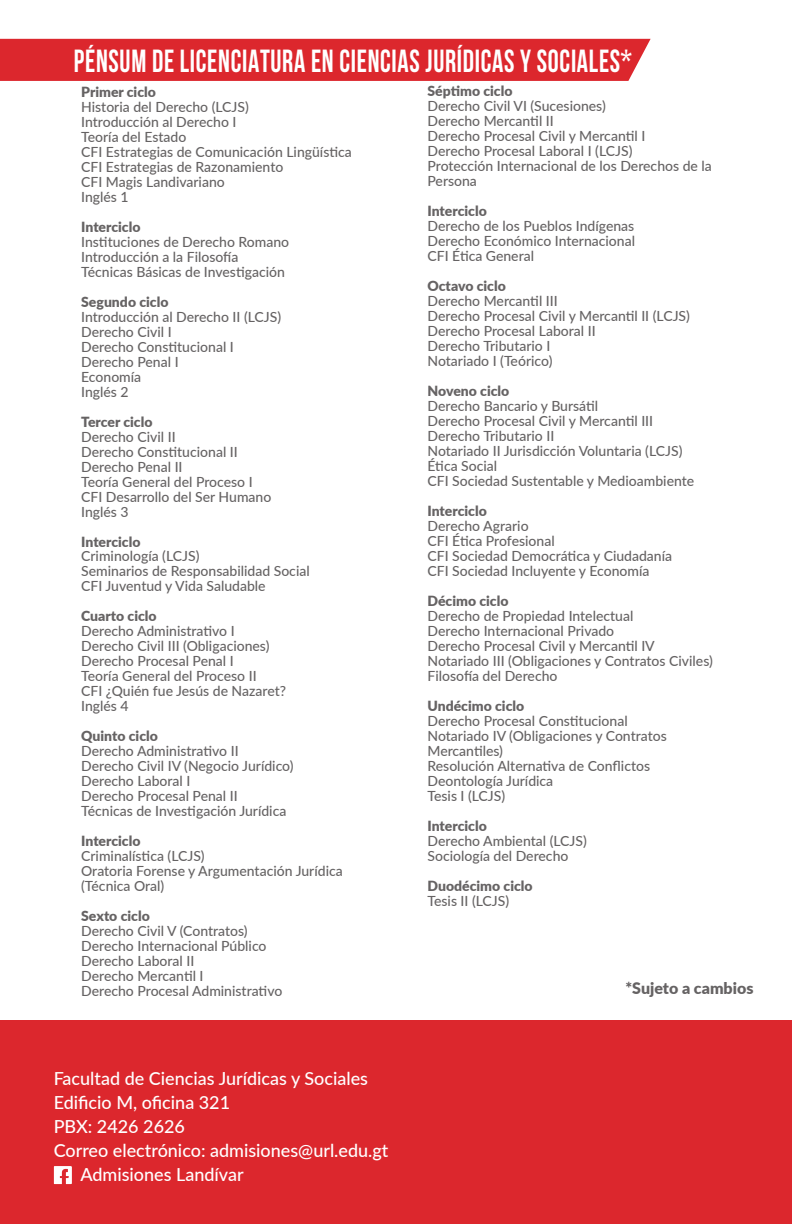
<style>
.page{position:relative;width:792px;height:1224px;background:#fff}
.page>*{position:absolute;margin:0;border:0;box-sizing:border-box;transform-origin:0 0}
.t1{font:700 32px "Bebas Neue";letter-spacing:.025em;color:#fff;scale:.87 1}
.t2{font:500 18px "Lato";color:#fff}
.t3{font:900 16px "Lato";color:rgb(35 31 32/.7)}
.t4{font:500 14px/15px "Lato";color:rgb(35 31 32/.7)}
.t5{font:900 14px "Lato";color:rgb(35 31 32/.7)}
</style>
<div class="page">
<div style="left:0;top:1021px;width:792px;height:203px;background:#dc272d"></div>
<div style="left:0;top:39px;width:651px;height:42px;background:#dc272d"></div>
<svg style="left:54px;top:1166px;width:18px;height:18px"></svg>
<h1 class="t1" style="left:74px;top:43px;width:643px">PÉNSUM DE LICENCIATURA EN CIENCIAS JURÍDICAS Y SOCIALES*</h1>
<p class="t5" style="left:81px;top:81px;width:76px">Primer ciclo</p>
<p class="t4" style="left:81px;top:98px;width:272px">Historia del Derecho (LCJS)<br>Introducción al Derecho I<br>Teoría del Estado<br>CFI Estrategias de Comunicación Lingüística<br>CFI Estrategias de Razonamiento<br>CFI Magis Landivariano<br>Inglés 1</p>
<p class="t5" style="left:81px;top:216px;width:61px">Interciclo</p>
<p class="t4" style="left:81px;top:233px;width:210px">Instituciones de Derecho Romano<br>Introducción a la Filosofía<br>Técnicas Básicas de Investigación</p>
<p class="t5" style="left:81px;top:291px;width:89px">Segundo ciclo</p>
<p class="t4" style="left:81px;top:308px;width:201px">Introducción al Derecho II (LCJS)<br>Derecho Civil I<br>Derecho Constitucional I<br>Derecho Penal I<br>Economía<br>Inglés 2</p>
<p class="t5" style="left:81px;top:411px;width:73px">Tercer ciclo</p>
<p class="t4" style="left:81px;top:428px;width:192px">Derecho Civil II<br>Derecho Constitucional II<br>Derecho Penal II<br>Teoría General del Proceso I<br>CFI Desarrollo del Ser Humano<br>Inglés 3</p>
<p class="t5" style="left:81px;top:531px;width:61px">Interciclo</p>
<p class="t4" style="left:81px;top:548px;width:230px">Criminología (LCJS)<br>Seminarios de Responsabilidad Social<br>CFI Juventud y Vida Saludable</p>
<p class="t5" style="left:81px;top:606px;width:77px">Cuarto ciclo</p>
<p class="t4" style="left:81px;top:623px;width:206px">Derecho Administrativo I<br>Derecho Civil III (Obligaciones)<br>Derecho Procesal Penal I<br>Teoría General del Proceso II<br>CFI ¿Quién fue Jesús de Nazaret?<br>Inglés 4</p>
<p class="t5" style="left:81px;top:726px;width:78px">Quinto ciclo</p>
<p class="t4" style="left:81px;top:743px;width:214px">Derecho Administrativo II<br>Derecho Civil IV (Negocio Jurídico)<br>Derecho Laboral I<br>Derecho Procesal Penal II<br>Técnicas de Investigación Jurídica</p>
<p class="t5" style="left:81px;top:831px;width:61px">Interciclo</p>
<p class="t4" style="left:81px;top:848px;width:263px">Criminalística (LCJS)<br>Oratoria Forense y Argumentación Jurídica (Técnica Oral)</p>
<p class="t5" style="left:81px;top:906px;width:70px">Sexto ciclo</p>
<p class="t4" style="left:81px;top:923px;width:203px">Derecho Civil V (Contratos)<br>Derecho Internacional Público<br>Derecho Laboral II<br>Derecho Mercantil I<br>Derecho Procesal Administrativo</p>
<p class="t2" style="left:54px;top:1065px;width:316px">Facultad de Ciencias Jurídicas y Sociales</p>
<p class="t2" style="left:54px;top:1089px;width:178px">Edificio M, oficina 321</p>
<p class="t2" style="left:54px;top:1113px;width:133px">PBX: 2426 2626</p>
<p class="t2" style="left:54px;top:1137px;width:336px">Correo electrónico: admisiones@url.edu.gt</p>
<p class="t2" style="left:80px;top:1161px;width:165px">Admisiones Landívar</p>
<p class="t5" style="left:428px;top:81px;width:87px">Séptimo ciclo</p>
<p class="t4" style="left:428px;top:98px;width:286px">Derecho Civil VI (Sucesiones)<br>Derecho Mercantil II<br>Derecho Procesal Civil y Mercantil I<br>Derecho Procesal Laboral I (LCJS)<br>Protección Internacional de los Derechos de la<br>Persona</p>
<p class="t5" style="left:428px;top:201px;width:61px">Interciclo</p>
<p class="t4" style="left:428px;top:218px;width:209px;text-align:justify">Derecho de los Pueblos Indígenas Derecho Económico Internacional CFI Ética General</p>
<p class="t5" style="left:428px;top:276px;width:80px">Octavo ciclo</p>
<p class="t4" style="left:428px;top:293px;width:264px">Derecho Mercantil III<br>Derecho Procesal Civil y Mercantil II (LCJS)<br>Derecho Procesal Laboral II<br>Derecho Tributario I<br>Notariado I (Teórico)</p>
<p class="t5" style="left:428px;top:381px;width:83px">Noveno ciclo</p>
<p class="t4" style="left:428px;top:398px;width:268px">Derecho Bancario y Bursátil<br>Derecho Procesal Civil y Mercantil III<br>Derecho Tributario II<br>Notariado II Jurisdicción Voluntaria (LCJS)<br>Ética Social<br>CFI Sociedad Sustentable y Medioambiente</p>
<p class="t5" style="left:428px;top:501px;width:61px">Interciclo</p>
<p class="t4" style="left:428px;top:518px;width:246px">Derecho Agrario<br>CFI Ética Profesional<br>CFI Sociedad Democrática y Ciudadanía<br>CFI Sociedad Incluyente y Economía</p>
<p class="t5" style="left:428px;top:591px;width:83px">Décimo ciclo</p>
<p class="t4" style="left:428px;top:608px;width:287px">Derecho de Propiedad Intelectual<br>Derecho Internacional Privado<br>Derecho Procesal Civil y Mercantil IV Notariado III (Obligaciones y Contratos Civiles)<br>Filosofía del Derecho</p>
<p class="t5" style="left:428px;top:696px;width:98px">Undécimo ciclo</p>
<p class="t4" style="left:428px;top:713px;width:241px">Derecho Procesal Constitucional<br>Notariado IV (Obligaciones y Contratos<br>Mercantiles)<br>Resolución Alternativa de Conflictos<br>Deontología Jurídica<br>Tesis I (LCJS)</p>
<p class="t5" style="left:428px;top:816px;width:61px">Interciclo</p>
<p class="t4" style="left:428px;top:833px;width:161px">Derecho Ambiental (LCJS)<br>Sociología del Derecho</p>
<p class="t5" style="left:428px;top:876px;width:107px">Duodécimo ciclo</p>
<p class="t4" style="left:428px;top:893px;width:83px">Tesis II (LCJS)</p>
<p class="t3" style="left:626px;top:976px;width:130px">*Sujeto a cambios</p>
</div>
